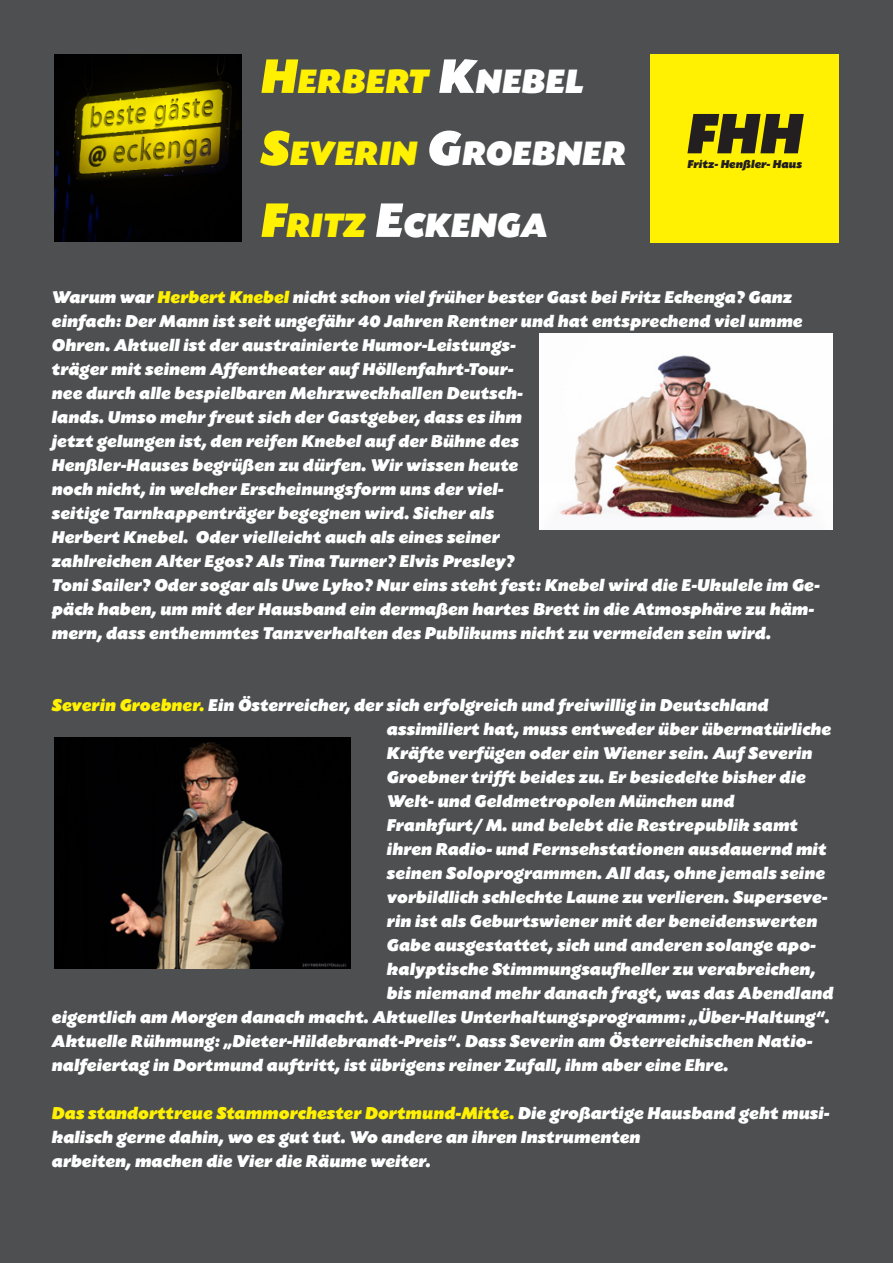
<style>
.page{position:relative;width:893px;height:1263px;background:#4e4f50}
.page>*{position:absolute;margin:0;border:0;box-sizing:border-box;transform-origin:0 0}
.t1{font:60px "Today SB Ult Ita";color:#231f20}
.t2{font:35.7px/72px "Today SB Ult Ita";color:#fff}
.t3{font:18px/24px "Today SB Ult Ita";color:#fff}
.t4{font:12px "Today SB Ult Ita";color:#231f20}
.s1{font-size:51px;color:#fff101}
.s2{color:#fff101}
.s3{font-size:51px}
</style>
<div class="page">
<div style="left:651px;top:54px;width:188px;height:188px;background:#fff101"></div>
<img style="left:54px;top:54px;width:188px;height:187px">
<img style="left:539px;top:334px;width:293px;height:195px">
<img style="left:54px;top:738px;width:296px;height:230px">
<h2 class="t2" style="left:261px;top:46px;width:367px"><span class="s1">H</span><span class="s2">ERBERT</span> <span class="s3">K</span>NEBEL<br><span class="s1">S</span><span class="s2">EVERIN</span> <span class="s3">G</span>ROEBNER<br><span class="s1">F</span><span class="s2">RITZ</span> <span class="s3">E</span>CKENGA</h2>
<h1 class="t1" style="left:687px;top:101px;width:118px">FHH</h1>
<p class="t4" style="left:687px;top:157px;width:116px">Fritz- Henßler- Haus</p>
<p class="t3" style="left:52px;top:285px;width:769px">Warum war <span class="s2">Herbert Knebel</span> nicht schon viel früher bester Gast bei Fritz Eckenga? Ganz einfach: Der Mann ist seit ungefähr 40 Jahren Rentner und hat entsprechend viel umme Ohren. Aktuell ist der austrainierte Humor-Leistungs-<br>träger mit seinem Affentheater auf Höllenfahrt-Tour-<br>nee durch alle bespielbaren Mehrzweckhallen Deutsch-<br>lands. Umso mehr freut sich der Gastgeber, dass es ihm<br>jetzt gelungen ist, den reifen Knebel auf der Bühne des<br>Henßler-Hauses begrüßen zu dürfen. Wir wissen heute<br>noch nicht, in welcher Erscheinungsform uns der viel-<br>seitige Tarnkappenträger begegnen wird. Sicher als<br>Herbert Knebel. Oder vielleicht auch als eines seiner<br>zahlreichen Alter Egos? Als Tina Turner? Elvis Presley?<br>Toni Sailer? Oder sogar als Uwe Lyko? Nur eins steht fest: Knebel wird die E-Ukulele im Ge&shy;päck haben, um mit der Hausband ein dermaßen hartes Brett in die Atmosphäre zu häm&shy;mern, dass enthemmtes Tanzverhalten des Publikums nicht zu vermeiden sein wird.</p>
<p class="t3" style="left:52px;top:693px;width:718px"><span class="s2">Severin Groebner.</span> Ein Österreicher, der sich erfolgreich und freiwillig in Deutschland</p>
<p class="t3" style="left:387px;top:717px;width:446px">assimiliert hat, muss entweder über übernatürliche</p>
<p class="t3" style="left:387px;top:741px;width:427px">Kräfte verfügen oder ein Wiener sein. Auf Severin</p>
<p class="t3" style="left:387px;top:765px;width:420px">Groebner trifft beides zu. Er besiedelte bisher die</p>
<p class="t3" style="left:387px;top:789px;width:349px">Welt- und Geldmetropolen München und</p>
<p class="t3" style="left:387px;top:813px;width:413px">Frankfurt/ M. und belebt die Restrepublik samt</p>
<p class="t3" style="left:387px;top:837px;width:441px">ihren Radio- und Fernsehstationen ausdauernd mit</p>
<p class="t3" style="left:387px;top:861px;width:440px">seinen Soloprogrammen. All das, ohne jemals seine</p>
<p class="t3" style="left:387px;top:885px;width:442px">vorbildlich schlechte Laune zu verlieren. Superseve-</p>
<p class="t3" style="left:387px;top:909px;width:432px">rin ist als Geburtswiener mit der beneidenswerten</p>
<p class="t3" style="left:387px;top:933px;width:431px">Gabe ausgestattet, sich und anderen solange apo-</p>
<p class="t3" style="left:387px;top:957px;width:430px">kalyptische Stimmungsaufheller zu verabreichen,</p>
<p class="t3" style="left:387px;top:981px;width:448px">bis niemand mehr danach fragt, was das Abendland</p>
<p class="t3" style="left:52px;top:1005px;width:780px">eigentlich am Morgen danach macht. Aktuelles Unterhaltungsprogramm: „Über-Haltung“.</p>
<p class="t3" style="left:52px;top:1029px;width:762px">Aktuelle Rühmung: „Dieter-Hildebrandt-Preis“. Dass Severin am Österreichischen Natio-</p>
<p class="t3" style="left:52px;top:1053px;width:678px">nalfeiertag in Dortmund auftritt, ist übrigens reiner Zufall, ihm aber eine Ehre.</p>
<p class="t3" style="left:52px;top:1101px;width:779px"><span class="s2">Das standorttreue Stammorchester Dortmund-Mitte.</span> Die großartige Hausband geht musi&shy;kalisch gerne dahin, wo es gut tut. Wo andere an ihren Instrumenten<br>arbeiten, machen die Vier die Räume weiter.</p>
</div>
